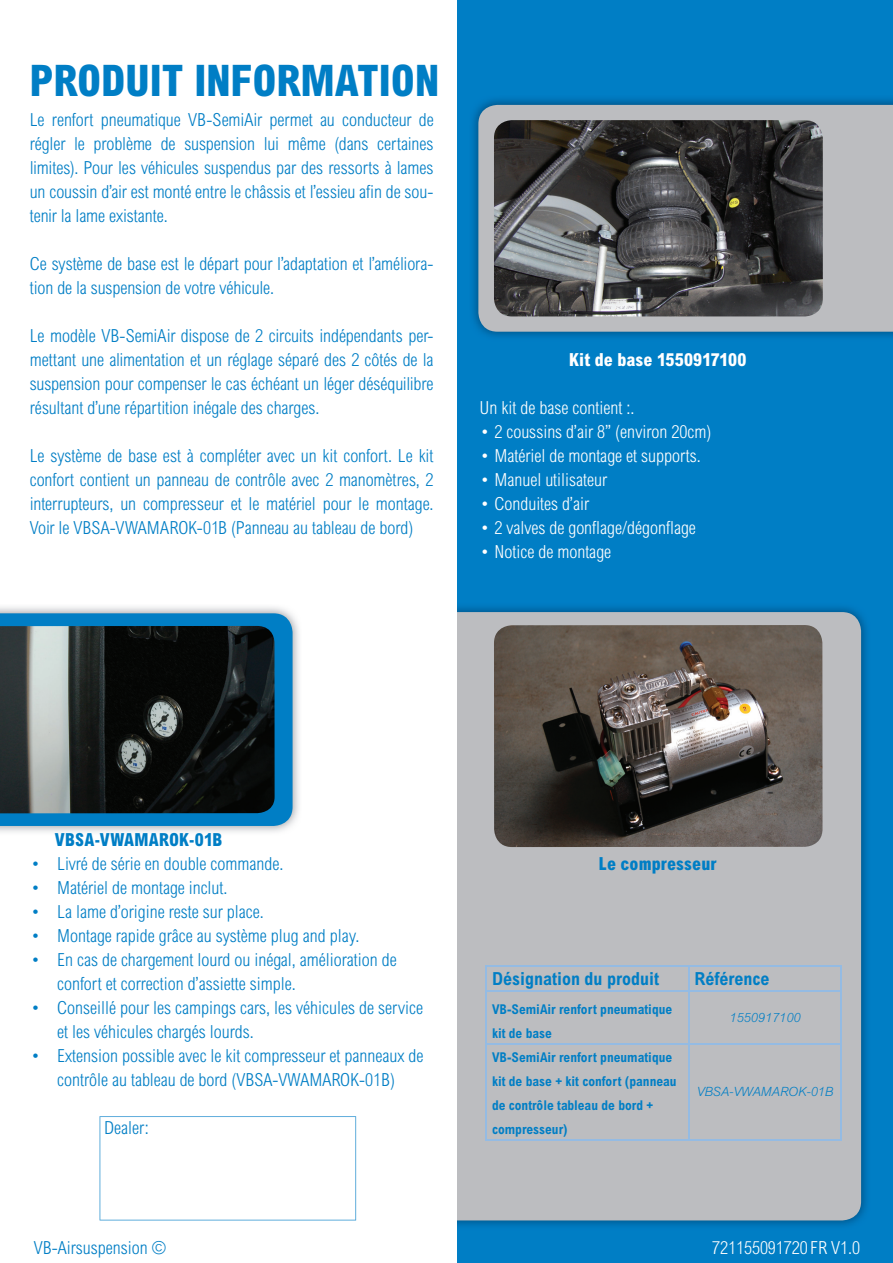
<style>
.page{position:relative;width:893px;height:1263px;background:#fff}
.page>*{position:absolute;margin:0;border:0;box-sizing:border-box;transform-origin:0 0}
.t1{font:800 condensed 43.5px "Arial MT Std";color:#007ec5}
.t2{font:300 condensed 18px/24px "Arial MT Std";color:#007ec5;text-align:justify}
.t3{font:300 condensed 18px "Arial MT Std";color:#fff}
.t4{font:800 condensed 18px "Arial MT Std";letter-spacing:.005em;color:#007ec5}
.t5{font:700 condensed 18px "Arial MT Std";color:#007ec5}
.t6{font:800 condensed 18px "Arial MT Std";letter-spacing:.005em;color:#fff}
.t7{font:700 condensed 13.5px/24px "Arial MT Std";color:#007ec5}
.t8{font:italic 300 12.75px "Arial MT Std";color:#007ec5}
</style>
<div class="page">
<div style="left:457px;top:0;width:436px;height:1263px;background:#007ec5"></div>
<img style="left:457px;top:607px;width:410px;height:619px">
<div style="left:436px;top:612px;width:425px;height:608px;background:#bcbdc0;border-radius:19px"></div>
<div style="left:417px;top:0;width:40px;height:1263px;background:#fff"></div>
<img style="left:473px;top:99px;width:420px;height:238px">
<div style="left:478px;top:105px;width:415px;height:227px;background:#bcbdc0"></div>
<svg style="left:0;top:613px;width:293px;height:213px;background:#0880c4"></svg>
<svg style="left:100px;top:1116px;width:256px;height:104px"></svg>
<hr style="left:486px;top:965px;width:203px;height:2px;background:#94bbe3">
<svg style="left:486px;top:967px;width:1px;height:23px"></svg>
<hr style="left:689px;top:965px;width:153px;height:2px;background:#94bbe3">
<hr style="left:486px;top:990px;width:203px;height:1px;background:#94bbe3">
<hr style="left:486px;top:991px;width:1px;height:52px;background:#94bbe3">
<hr style="left:689px;top:990px;width:153px;height:1px;background:#94bbe3">
<hr style="left:486px;top:1044px;width:1px;height:95px;background:#94bbe3">
<hr style="left:688px;top:967px;width:2px;height:23px;background:#94bbe3">
<hr style="left:840px;top:967px;width:2px;height:23px;background:#94bbe3">
<hr style="left:688px;top:991px;width:2px;height:52px;background:#94bbe3">
<hr style="left:840px;top:991px;width:2px;height:52px;background:#94bbe3">
<hr style="left:688px;top:1044px;width:2px;height:95px;background:#94bbe3">
<hr style="left:840px;top:1044px;width:2px;height:95px;background:#94bbe3">
<hr style="left:486px;top:1043px;width:203px;height:1px;background:#94bbe3">
<hr style="left:689px;top:1043px;width:153px;height:1px;background:#94bbe3">
<hr style="left:486px;top:1139px;width:203px;height:1px;background:#94bbe3">
<hr style="left:689px;top:1139px;width:153px;height:1px;background:#94bbe3">
<img style="left:0;top:626px;width:275px;height:187px">
<img style="left:494px;top:625px;width:328px;height:222px">
<img style="left:494px;top:120px;width:329px;height:196px">
<h1 class="t1" style="left:30px;top:54px;width:411px">PRODUIT INFORMATION</h1>
<p class="t2" style="left:30px;top:108px;width:405px">Le renfort pneumatique VB-SemiAir permet au conducteur de régler le problème de suspension lui même (dans certaines limites). Pour les véhicules suspendus par des ressorts à lames un coussin d’air est monté entre le châssis et l’essieu afin de sou&shy;tenir la lame existante.</p>
<p class="t2" style="left:30px;top:252px;width:405px">Ce système de base est le départ pour l’adaptation et l’améliora&shy;tion de la suspension de votre véhicule.</p>
<p class="t2" style="left:30px;top:324px;width:405px">Le modèle VB-SemiAir dispose de 2 circuits indépendants per&shy;mettant une alimentation et un réglage séparé des 2 côtés de la suspension pour compenser le cas échéant un léger déséquilibre résultant d’une répartition inégale des charges.</p>
<p class="t2" style="left:30px;top:444px;width:405px">Le système de base est à compléter avec un kit confort. Le kit confort contient un panneau de contrôle avec 2 manomètres, 2 interrupteurs, un compresseur et le matériel pour le montage.<br>Voir le VBSA-VWAMAROK-01B (Panneau au tableau de bord)</p>
<p class="t6" style="left:569px;top:349px;width:179px">Kit de base 1550917100</p>
<p class="t3" style="left:479px;top:397px;width:156px">Un kit de base contient :.</p>
<p class="t3" style="left:479px;top:421px;width:233px">• 2 coussins d’air 8” (environ 20cm)</p>
<p class="t3" style="left:479px;top:445px;width:223px">• Matériel de montage et supports.</p>
<p class="t3" style="left:479px;top:469px;width:129px">• Manuel utilisateur</p>
<p class="t3" style="left:479px;top:493px;width:111px">• Conduites d’air</p>
<p class="t3" style="left:479px;top:517px;width:218px">• 2 valves de gonflage/dégonflage</p>
<p class="t3" style="left:479px;top:541px;width:133px">• Notice de montage</p>
<p class="t4" style="left:55px;top:829px;width:169px">VBSA-VWAMAROK-01B</p>
<p class="t2" style="left:30px;top:852px;width:255px">• Livré de série en double commande.</p>
<p class="t2" style="left:30px;top:876px;width:199px">• Matériel de montage inclut.</p>
<p class="t2" style="left:30px;top:900px;width:235px">• La lame d’origine reste sur place.</p>
<p class="t2" style="left:30px;top:924px;width:331px">• Montage rapide grâce au système plug and play.</p>
<p class="t2" style="left:57px;top:948px;width:341px;text-indent:-27px">• En cas de chargement lourd ou inégal, amélioration de confort et correction d’assiette simple.</p>
<p class="t2" style="left:57px;top:996px;width:368px;text-indent:-27px">• Conseillé pour les campings cars, les véhicules de service et les véhicules chargés lourds.</p>
<p class="t2" style="left:30px;top:1043px;width:395px;text-align:center">• Extension possible avec le kit compresseur et panneaux de contrôle au tableau de bord (VBSA-VWAMAROK-01B)</p>
<p class="t2" style="left:104px;top:1115px;width:46px">Dealer:</p>
<p class="t4" style="left:599px;top:853px;width:119px">Le compresseur</p>
<p class="t5" style="left:492px;top:968px;width:169px">Désignation du produit</p>
<p class="t5" style="left:695px;top:968px;width:76px">Référence</p>
<p class="t7" style="left:492px;top:997px;width:182px">VB-SemiAir renfort pneumatique kit de base</p>
<p class="t8" style="left:730px;top:1010px;width:72px">1550917100</p>
<p class="t7" style="left:492px;top:1045px;width:186px">VB-SemiAir renfort pneumatique kit de base + kit confort (panneau de contrôle tableau de bord + compresseur)</p>
<p class="t8" style="left:697px;top:1084px;width:138px">VBSA-VWAMAROK-01B</p>
<p class="t2" style="left:34px;top:1236px;width:134px">VB-Airsuspension ©</p>
<p class="t3" style="left:712px;top:1237px;width:149px">721155091720 FR V1.0</p>
</div>
